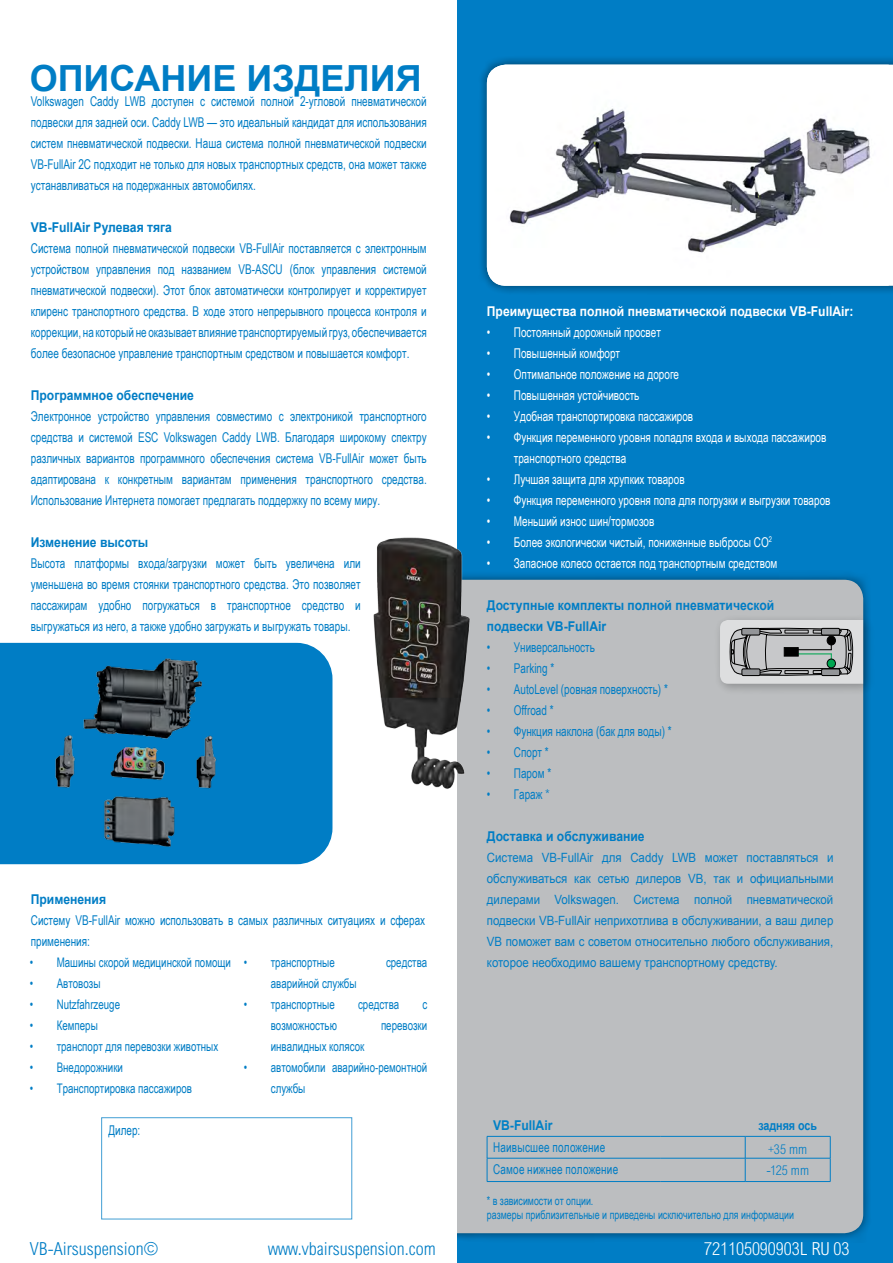
<style>
.page{position:relative;width:893px;height:1263px;background:#fff}
.page>*{position:absolute;margin:0;border:0;box-sizing:border-box;transform-origin:0 0}
.t1{font:700 36px "Arial";color:#007dc5}
.t2{font:300 condensed 18px "Arial MT Std";color:#007dc5}
.t3{font:300 condensed 18px "Arial MT Std";color:#fff}
.t4{font:13.5px/21px "Arial Narrow";color:#007dc5;text-align:justify;scale:.9 1}
.t5{font:13.5px/21px "Arial Narrow";color:#fff;scale:.9 1}
.t6{font:700 13.5px/21px "Arial";color:#007dc5;scale:.9 1}
.t7{font:700 13.5px "Arial";color:#fff;scale:.9 1}
.t8{font:300 condensed 13.5px/21.8px "Arial MT Std";letter-spacing:.005em;color:#007dc5}
.t9{font:700 13.5px "Arial";color:#0081c6;scale:.9 1}
.t10{font:13.2px/21px "Arial Narrow";color:#007dc5;scale:.9 1}
.t11{font:12.75px/21px "Arial";color:#007dc5;text-align:justify;scale:.9 1}
.t12{font:700 12.75px "Arial";color:#007dc5;scale:.84 1}
.t13{font:12px/14.4px "Arial Narrow";color:#007dc5;scale:.9 1}
.s1{font-family:"Arial MT Std";font-weight:300;font-stretch:condensed}
</style>
<div class="page">
<div style="left:457px;top:0;width:436px;height:1263px;background:#007dc5"></div>
<div style="left:425px;top:570px;width:448px;height:673px;background:#000;opacity:.5"></div>
<div style="left:435px;top:580px;width:428px;height:653px;background:#bcbec0;border-radius:19px"></div>
<div style="left:417px;top:0;width:40px;height:1263px;background:#fff"></div>
<div style="left:477px;top:55px;width:416px;height:240px;background:#000;opacity:.5"></div>
<img style="left:487px;top:65px;width:402px;height:221px">
<svg style="left:0;top:643px;width:332px;height:221px;background:#0d75b1"></svg>
<hr style="left:745px;top:1158px;width:85px;height:1px;background:#007dc5">
<hr style="left:487px;top:1136px;width:173px;height:1px;background:#007dc5">
<hr style="left:660px;top:1136px;width:85px;height:1px;background:#007dc5">
<hr style="left:487px;top:1158px;width:173px;height:1px;background:#007dc5">
<svg style="left:487px;top:1136px;width:1px;height:45px"></svg>
<hr style="left:660px;top:1158px;width:85px;height:1px;background:#007dc5">
<svg style="left:745px;top:1137px;width:1px;height:44px"></svg>
<hr style="left:487px;top:1181px;width:173px;height:1px;background:#007dc5">
<hr style="left:660px;top:1181px;width:85px;height:1px;background:#007dc5">
<hr style="left:745px;top:1181px;width:85px;height:1px;background:#007dc5">
<hr style="left:745px;top:1136px;width:85px;height:1px;background:#007dc5">
<svg style="left:830px;top:1136px;width:1px;height:45px"></svg>
<div style="left:713px;top:614px;width:163px;height:82px;background:#000;opacity:.5"></div>
<svg style="left:720px;top:620px;width:143px;height:64px"></svg>
<hr style="left:798px;top:649px;width:33px;height:1px;background:#000">
<hr style="left:798px;top:653px;width:33px;height:1px;background:#00a651">
<div style="left:827px;top:659px;width:8px;height:9px;background:#00a651;border-radius:50%"></div>
<div style="left:827px;top:659px;width:9px;height:9px;border:1px solid #000;border-radius:50%"></div>
<div style="left:784px;top:647px;width:14px;height:9px;background:#000;border:1px solid #000"></div>
<img style="left:373px;top:537px;width:127px;height:252px">
<h1 class="t1" style="left:30px;top:54px;width:393px">описание изделия</h1>
<p class="t4" style="left:31px;top:90px;width:441px">Volkswagen Caddy LWB доступен с системой полной 2-угловой пневматической подвески для задней оси. Caddy LWB — это идеальный кандидат для использования систем пневматической подвески. Наша система полной пневматической подвески VB-FullAir 2C подходит не только для новых транспортных средств, она может также устанавливаться на подержанных автомобилях.</p>
<p class="t6" style="left:31px;top:217px;width:158px">VB-FullAir Рулевая тяга</p>
<p class="t4" style="left:31px;top:237px;width:441px">Система полной пневматической подвески VB-FullAir поставляется с электронным устройством управления под названием VB-ASCU (блок управления системой пневматической подвески). Этот блок автоматически контролирует и корректирует клиренс транспортного средства. В ходе этого непрерывного процесса контроля и коррекции, на который не оказывает влияние транспортируемый груз, обеспечивается более безопасное управление транспортным средством и повышается комфорт.</p>
<p class="t6" style="left:31px;top:385px;width:183px">Программное обеспечение</p>
<p class="t4" style="left:31px;top:405px;width:441px">Электронное устройство управления совместимо с электроникой транспортного средства и системой ESC Volkswagen Caddy LWB. Благодаря широкому спектру различных вариантов программного обеспечения система VB-FullAir может быть адаптирована к конкретным вариантам применения транспортного средства.<br>Использование Интернета помогает предлагать поддержку по всему миру.</p>
<p class="t6" style="left:31px;top:532px;width:132px">Изменение высоты</p>
<p class="t4" style="left:31px;top:552px;width:368px">Высота платформы входа/загрузки может быть увеличена или уменьшена во время стоянки транспортного средства. Это позволяет пассажирам удобно погружаться в транспортное средство и выгружаться из него, а также удобно загружать и выгружать товары.</p>
<p class="t6" style="left:31px;top:889px;width:85px">Применения</p>
<p class="t4" style="left:31px;top:909px;width:440px">Систему VB-FullAir можно использовать в самых различных ситуациях и сферах применения:</p>
<p class="t7" style="left:487px;top:302px;width:409px">Преимущества полной пневматической подвески VB-FullAir:</p>
<p class="t5" style="left:487px;top:321px;width:195px">• Постоянный дорожный просвет</p>
<p class="t5" style="left:487px;top:342px;width:150px">• Повышенный комфорт</p>
<p class="t5" style="left:487px;top:363px;width:215px">• Оптимальное положение на дороге</p>
<p class="t5" style="left:487px;top:384px;width:171px">• Повышенная устойчивость</p>
<p class="t5" style="left:487px;top:405px;width:231px">• Удобная транспортировка пассажиров</p>
<p class="t5" style="left:514px;top:426px;width:349px;text-indent:-27px">• Функция переменного уровня поладля входа и выхода пассажиров транспортного средства</p>
<p class="t5" style="left:487px;top:468px;width:221px">• Лучшая защита для хрупких товаров</p>
<p class="t5" style="left:487px;top:489px;width:383px">• Функция переменного уровня пола для погрузки и выгрузки товаров</p>
<p class="t5" style="left:487px;top:510px;width:188px">• Меньший износ шин/тормозов</p>
<p class="t5" style="left:487px;top:531px;width:318px">• Более экологически чистый, пониженные выбросы CO<sup>2</sup></p>
<p class="t5" style="left:487px;top:552px;width:324px">• Запасное колесо остается под транспортным средством</p>
<p class="t6" style="left:487px;top:595px;width:321px">Доступные комплекты полной пневматической подвески VB-FullAir</p>
<p class="t4" style="left:487px;top:636px;width:122px">• Универсальность</p>
<p class="t4" style="left:487px;top:657px;width:76px">• Parking *</p>
<p class="t4" style="left:487px;top:678px;width:203px">• AutoLevel (ровная поверхность) *</p>
<p class="t4" style="left:487px;top:699px;width:76px">• Offroad *</p>
<p class="t4" style="left:487px;top:720px;width:207px">• Функция наклона (бак для воды) *</p>
<p class="t4" style="left:487px;top:741px;width:70px">• Спорт *</p>
<p class="t4" style="left:487px;top:762px;width:73px">• Паром *</p>
<p class="t4" style="left:487px;top:783px;width:72px">• Гараж <span class="s1">*</span></p>
<p class="t6" style="left:487px;top:826px;width:177px">Доставка и обслуживание</p>
<p class="t11" style="left:487px;top:847px;width:386px">Система VB-FullAir для Caddy LWB может поставляться и обслуживаться как сетью дилеров VB, так и официальными дилерами Volkswagen. Система полной пневматической подвески VB-FullAir неприхотлива в обслуживании, а ваш дилер VB поможет вам с советом относительно любого обслуживания,</p>
<p class="t10" style="left:30px;top:951px;width:225px">• Машины скорой медицинской помощи</p>
<p class="t11" style="left:487px;top:952px;width:325px">которое необходимо вашему транспортному средству.</p>
<p class="t10" style="left:30px;top:972px;width:80px">• Автовозы</p>
<p class="t10" style="left:30px;top:993px;width:102px">• Nutzfahrzeuge</p>
<p class="t10" style="left:30px;top:1014px;width:77px">• Кемперы</p>
<p class="t10" style="left:30px;top:1035px;width:211px">• транспорт для перевозки животных</p>
<p class="t10" style="left:30px;top:1056px;width:105px">• Внедорожники</p>
<p class="t10" style="left:30px;top:1077px;width:182px">• Транспортировка пассажиров</p>
<p class="t9" style="left:493px;top:1116px;width:68px">VB-FullAir</p>
<p class="t12" style="left:758px;top:1117px;width:72px">задняя ось</p>
<p class="t4" style="left:493px;top:1136px;width:141px;line-height:21.9px">Hаивысшее положение<br>Cамое нижнее положение</p>
<p class="t13" style="left:487px;top:1193px;width:343px">* в зависимости от опции.<br>размеры приблизительные и приведены исключительно для информации</p>
<p class="t10" style="left:244px;top:951px;width:103px">• транспортные</p>
<p class="t10" style="left:386px;top:951px;width:47px">средства</p>
<p class="t10" style="left:271px;top:972px;width:97px">аварийной службы</p>
<p class="t10" style="left:244px;top:993px;width:103px">• транспортные</p>
<p class="t10" style="left:358px;top:993px;width:47px">средства</p>
<p class="t10" style="left:422px;top:993px;width:7px">с</p>
<p class="t10" style="left:271px;top:1014px;width:75px">возможностью</p>
<p class="t10" style="left:381px;top:1014px;width:53px">перевозки</p>
<p class="t10" style="left:271px;top:1035px;width:106px">инвалидных колясок</p>
<p class="t10" style="left:271px;top:1056px;width:175px;text-indent:-27px">• автомобили аварийно-ремонтной службы</p>
<p class="t4" style="left:108px;top:1119px;width:37px">Дилер:</p>
<p class="t8" style="left:766px;top:1138px;width:44px">+35 mm -125 mm</p>
<h2 class="t2" style="left:30px;top:1238px;width:130px">VB-Airsuspension©</h2>
<h2 class="t2" style="left:268px;top:1238px;width:169px">www.vbairsuspension.com</h2>
<h2 class="t3" style="left:704px;top:1238px;width:147px">721105090903L RU 03</h2>
</div>
